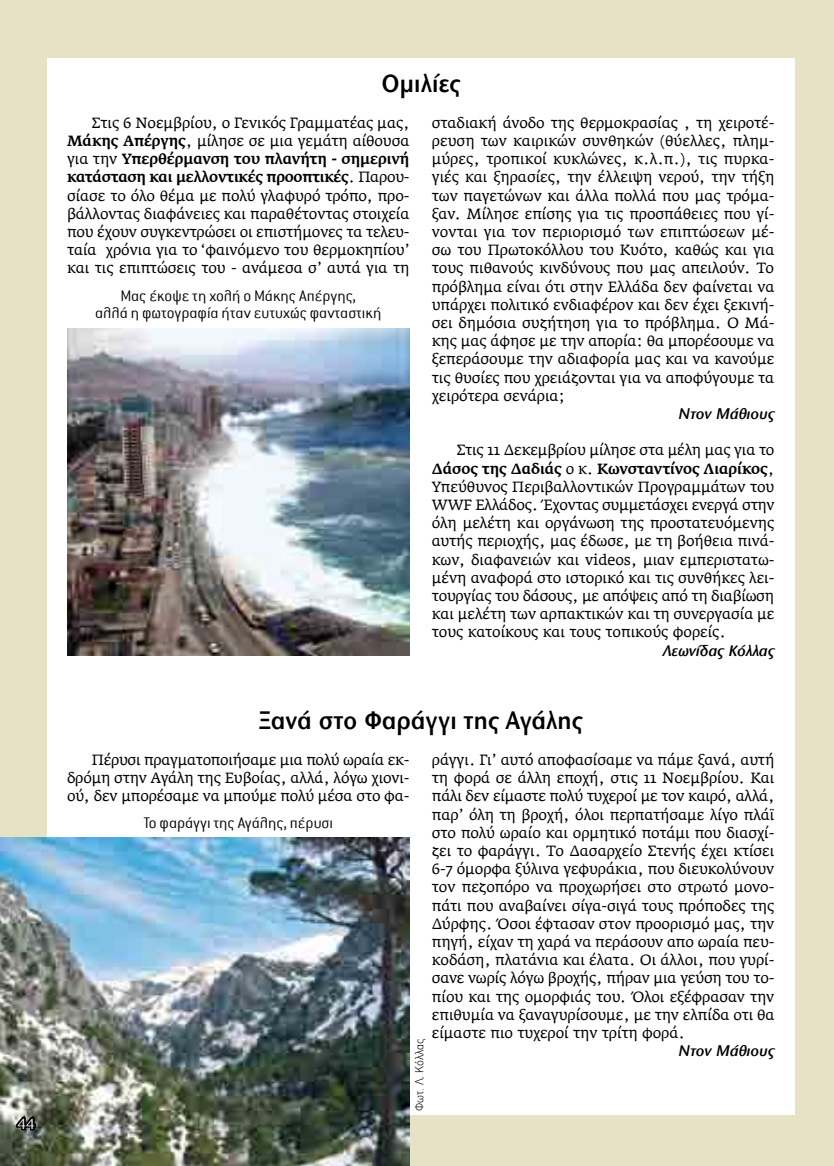
<style>
.page{position:relative;width:834px;height:1166px;background:#fff}
.page>*{position:absolute;margin:0;border:0;box-sizing:border-box;transform-origin:0 0}
.t1{font:600 26.25px "Stone Sans ITC Greek";letter-spacing:.01em;color:#000;scale:.9 1}
.t2{font:300 16.97px/17.3px "Conduit ITC Hellenic";color:#000;text-align:center}
.t3{font:italic 600 16.1px "Stone Sans ITC Greek";letter-spacing:-.005em;color:#000}
.t4{font:15.75px "Legacy Sans ITC Hel";color:#fff}
.t5{font:14.7px/18.2px "Fedra Serif AGR";letter-spacing:-.005em;color:#000;text-align:justify}
.t6{font:300 11.72px "CF Din";letter-spacing:-.005em;color:#000}
.s1{font-weight:500}
</style>
<div class="page">
<div style="left:0;top:0;width:833px;height:1166px;background:#e7e2c6"></div>
<div style="left:47px;top:58px;width:747px;height:1057px;background:#fff"></div>
<img style="left:67px;top:328px;width:342px;height:328px">
<img style="left:0;top:838px;width:409px;height:328px">
<svg style="left:12px;top:1110px;width:26px;height:22px"></svg>
<p class="t4" style="left:17px;top:1115px;width:19px">44</p>
<h1 class="t1" style="left:381px;top:68px;width:88px">Ομιλίες</h1>
<p class="t5" style="left:432px;top:114px;width:344px">σταδιακή άνοδο της θερμοκρασίας , τη χειροτέ&shy;ρευση των καιρικών συνθηκών (θύελλες, πλημ&shy;μύρες, τροπικοί κυκλώνες, κ.λ.π.), τις πυρκα&shy;γιές και ξηρασίες, την έλλειψη νερού, την τήξη των παγετώνων και άλλα πολλά που μας τρόμα&shy;ξαν. Μίλησε επίσης για τις προσπάθειες που γί&shy;νονται για τον περιορισμό των επιπτώσεων μέ&shy;σω του Πρωτοκόλλου του Κυότο, καθώς και για τους πιθανούς κινδύνους που μας απειλούν. Το πρόβλημα είναι ότι στην Ελλάδα δεν φαίνεται να υπάρχει πολιτικό ενδιαφέρον και δεν έχει ξεκινή&shy;σει δημόσια συζήτηση για το πρόβλημα. Ο Μά&shy;κης μας άφησε με την απορία: θα μπορέσουμε να ξεπεράσουμε την αδιαφορία μας και να κανούμε τις θυσίες που χρειάζονται για να αποφύγουμε τα χειρότερα σενάρια;</p>
<p class="t3" style="left:678px;top:404px;width:97px">Ντον Μάθιους</p>
<p class="t5" style="left:432px;top:442px;width:344px;text-indent:25px">Στις 11 Δεκεμβρίου μίλησε στα μέλη μας για το <span class="s1">Δάσος της Δαδιάς</span> ο κ. <span class="s1">Κωνσταντίνος Λιαρίκος</span>, Υπεύθυνος Περιβαλλοντικών Προγραμμάτων του WWF Ελλάδος. Έχοντας συμμετάσχει ενεργά στην όλη μελέτη και οργάνωση της προστατευόμενης αυτής περιοχής, μας έδωσε, με τη βοήθεια πινά&shy;κων, διαφανειών και videos, μιαν εμπεριστατω&shy;μένη αναφορά στο ιστορικό και τις συνθήκες λει&shy;τουργίας του δάσους, με απόψεις από τη διαβίωση και μελέτη των αρπακτικών και τη συνεργασία με τους κατοίκους και τους τοπικούς φορείς.</p>
<p class="t3" style="left:662px;top:641px;width:113px">Λεωνίδας Κόλλας</p>
<p class="t5" style="left:67px;top:114px;width:344px;text-indent:25px">Στις 6 Νοεμβρίου, ο Γενικός Γραμματέας μας, <span class="s1">Μάκης Απέργης</span>, μίλησε σε μια γεμάτη αίθουσα για την <span class="s1">Υπερθέρμανση του πλανήτη - σημερινή κατάσταση και μελλοντικές προοπτικές</span>. Παρου&shy;σίασε το όλο θέμα με πολύ γλαφυρό τρόπο, προ&shy;βάλλοντας διαφάνειες και παραθέτοντας στοιχεία που έχουν συγκεντρώσει οι επιστήμονες τα τελευ&shy;ταία χρόνια για το ‘φαινόμενο του θερμοκηπίου’ και τις επιπτώσεις του - ανάμεσα σ’ αυτά για τη</p>
<p class="t2" style="left:95px;top:287px;width:287px">Μας έκοψε τη χολή ο Μάκης Απέργης,<br>αλλά η φωτογραφία ήταν ευτυχώς φανταστική</p>
<h1 class="t1" style="left:259px;top:705px;width:360px">Ξανά στο Φαράγγι της Αγάλης</h1>
<p class="t5" style="left:432px;top:751px;width:344px">ράγγι. Γι’ αυτό αποφασίσαμε να πάμε ξανά, αυτή τη φορά σε άλλη εποχή, στις 11 Νοεμβρίου. Και πάλι δεν είμαστε πολύ τυχεροί με τον καιρό, αλλά, παρ’ όλη τη βροχή, όλοι περπατήσαμε λίγο πλάϊ στο πολύ ωραίο και ορμητικό ποτάμι που διασχί&shy;ζει το φαράγγι. Το Δασαρχείο Στενής έχει κτίσει 6-7 όμορφα ξύλινα γεφυράκια, που διευκολύνουν τον πεζοπόρο να προχωρήσει στο στρωτό μονο&shy;πάτι που αναβαίνει σίγα-σιγά τους πρόποδες της Δύρφης. Όσοι έφτασαν στον προορισμό μας, την πηγή, είχαν τη χαρά να περάσουν απο ωραία πευ&shy;κοδάση, πλατάνια και έλατα. Οι άλλοι, που γυρί&shy;σανε νωρίς λόγω βροχής, πήραν μια γεύση του το&shy;πίου και της ομορφιάς του. Όλοι εξέφρασαν την επιθυμία να ξαναγυρίσουμε, με την ελπίδα οτι θα είμαστε πιο τυχεροί την τρίτη φορά.</p>
<p class="t3" style="left:678px;top:1041px;width:97px">Ντον Μάθιους</p>
<p class="t5" style="left:67px;top:751px;width:344px;text-indent:25px">Πέρυσι πραγματοποιήσαμε μια πολύ ωραία εκ&shy;δρόμη στην Αγάλη της Ευβοίας, αλλά, λόγω χιονι&shy;ού, δεν μπορέσαμε να μπούμε πολύ μέσα στο φα-</p>
<p class="t2" style="left:143px;top:814px;width:191px">Το φαράγγι της Αγάλης, πέρυσι</p>
<p class="t6" style="left:413px;top:1110px;width:73px;rotate:-90deg">Φωτ. Λ. Κόλλας</p>
</div>
